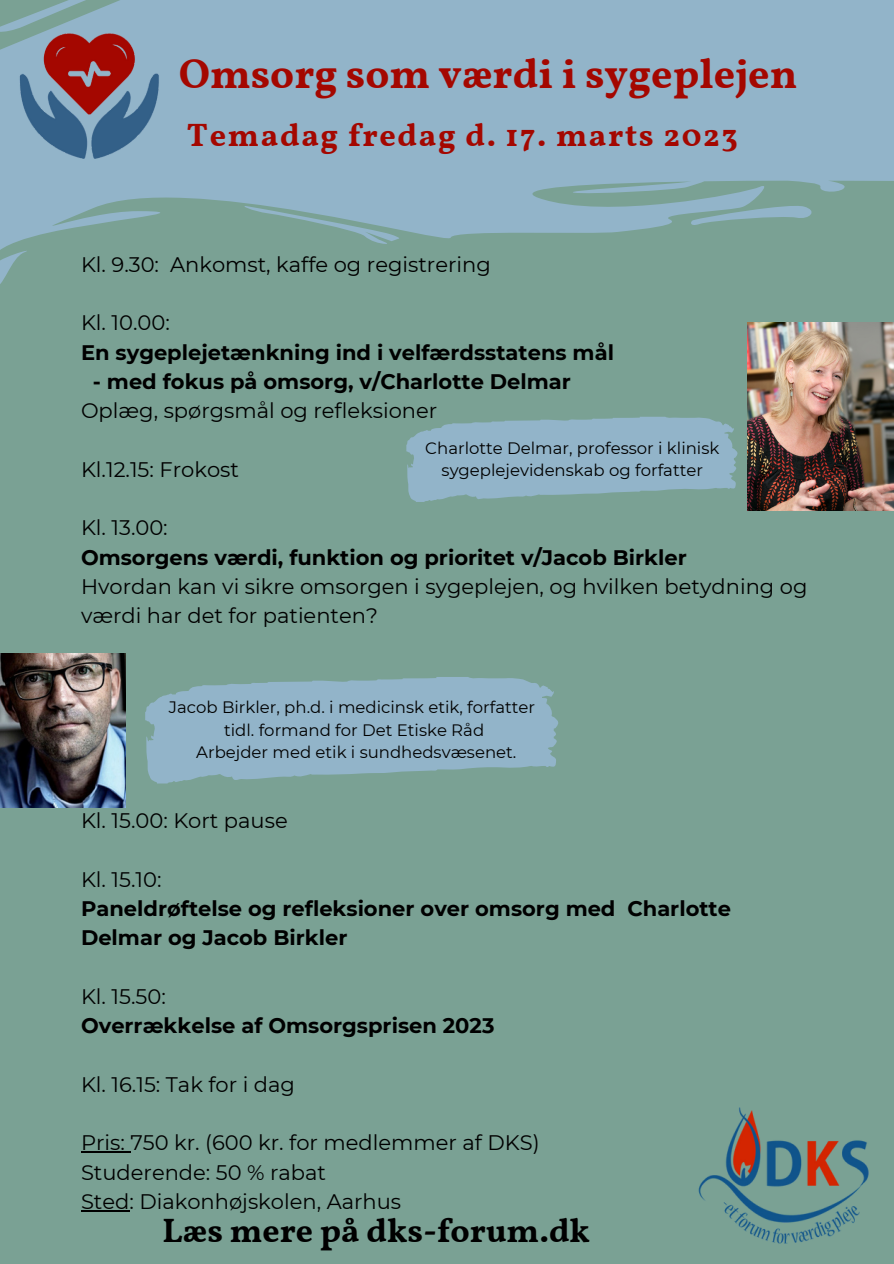
<style>
.page{position:relative;width:894px;height:1264px;background:#fff}
.page>*{position:absolute;margin:0;border:0;box-sizing:border-box;transform-origin:0 0}
.t1{font:700 41.85px "Vollkorn";color:#a40700}
.t2{font:700 33.6px "Vollkorn";color:#000}
.t3{font:700 32.1px "Vollkorn";letter-spacing:.05em;color:#a40700}
.t4{font:21px/29.2px "Montserrat";color:#000}
.t5{font:700 21px/29.2px "Montserrat";color:#000}
.t6{font:16.5px/22.5px "Montserrat";color:#000;text-align:center}
</style>
<div class="page">
<div style="left:0;top:0;width:893px;height:1263px;background:#7aa194"></div>
<img style="left:698px;top:1107px;width:171px;height:137px">
<hr style="left:81px;top:1151px;width:49px;height:1px;background:#000">
<hr style="left:81px;top:1210px;width:48px;height:1px;background:#000">
<svg style="left:0;top:0;width:893px;height:247px;background:#8eb1c1"></svg>
<svg style="left:0;top:0;width:366px;height:36px"></svg>
<svg style="left:0;top:247px;width:27px;height:37px"></svg>
<svg style="left:688px;top:203px;width:130px;height:24px"></svg>
<svg style="left:239px;top:205px;width:164px;height:39px"></svg>
<img style="left:0;top:32px;width:178px;height:126px">
<img style="left:0;top:653px;width:125px;height:154px">
<img style="left:747px;top:322px;width:146px;height:188px">
<svg style="left:145px;top:677px;width:413px;height:106px"></svg>
<svg style="left:406px;top:417px;width:332px;height:85px"></svg>
<h1 class="t1" style="left:179px;top:48px;width:620px">Omsorg som værdi i sygeplejen</h1>
<h3 class="t3" style="left:187px;top:115px;width:552px">Temadag fredag d. 17. marts 2023</h3>
<p class="t4" style="left:81px;top:250px;width:411px">Kl. 9.30: Ankomst, kaffe og registrering</p>
<p class="t4" style="left:81px;top:308px;width:90px">Kl. 10.00:</p>
<p class="t5" style="left:81px;top:337px;width:534px">En sygeplejetænkning ind i velfærdsstatens mål</p>
<p class="t5" style="left:93px;top:367px;width:479px">- med fokus på omsorg, v/Charlotte Delmar</p>
<p class="t4" style="left:81px;top:396px;width:357px">Oplæg, spørgsmål og refleksioner</p>
<p class="t4" style="left:81px;top:454px;width:159px">Kl.12.15: Frokost</p>
<p class="t6" style="left:425px;top:436px;width:295px">Charlotte Delmar, professor i klinisk sygeplejevidenskab og forfatter</p>
<p class="t4" style="left:81px;top:513px;width:88px">Kl. 13.00:</p>
<p class="t5" style="left:81px;top:542px;width:607px">Omsorgens værdi, funktion og prioritet v/Jacob Birkler</p>
<p class="t4" style="left:81px;top:572px;width:727px">Hvordan kan vi sikre omsorgen i sygeplejen, og hvilken betydning og værdi har det for patienten?</p>
<p class="t6" style="left:169px;top:696px;width:368px">Jacob Birkler, ph.d. i medicinsk etik, forfatter tidl. formand for Det Etiske Råd<br>Arbejder med etik i sundhedsvæsenet.</p>
<p class="t4" style="left:81px;top:806px;width:208px">Kl. 15.00: Kort pause</p>
<p class="t4" style="left:81px;top:864px;width:82px">Kl. 15.10:</p>
<p class="t5" style="left:81px;top:894px;width:651px">Paneldrøftelse og refleksioner over omsorg med Charlotte<br>Delmar og Jacob Birkler</p>
<p class="t4" style="left:81px;top:981px;width:86px">Kl. 15.50:</p>
<p class="t5" style="left:81px;top:1011px;width:415px">Overrækkelse af Omsorgsprisen 2023</p>
<p class="t4" style="left:81px;top:1069px;width:215px">Kl. 16.15: Tak for i dag</p>
<p class="t4" style="left:81px;top:1128px;width:460px">Pris: 750 kr. (600 kr. for medlemmer af DKS)<br>Studerende: 50 % rabat<br>Sted: Diakonhøjskolen, Aarhus</p>
<h2 class="t2" style="left:162px;top:1209px;width:429px">Læs mere på dks-forum.dk</h2>
</div>
